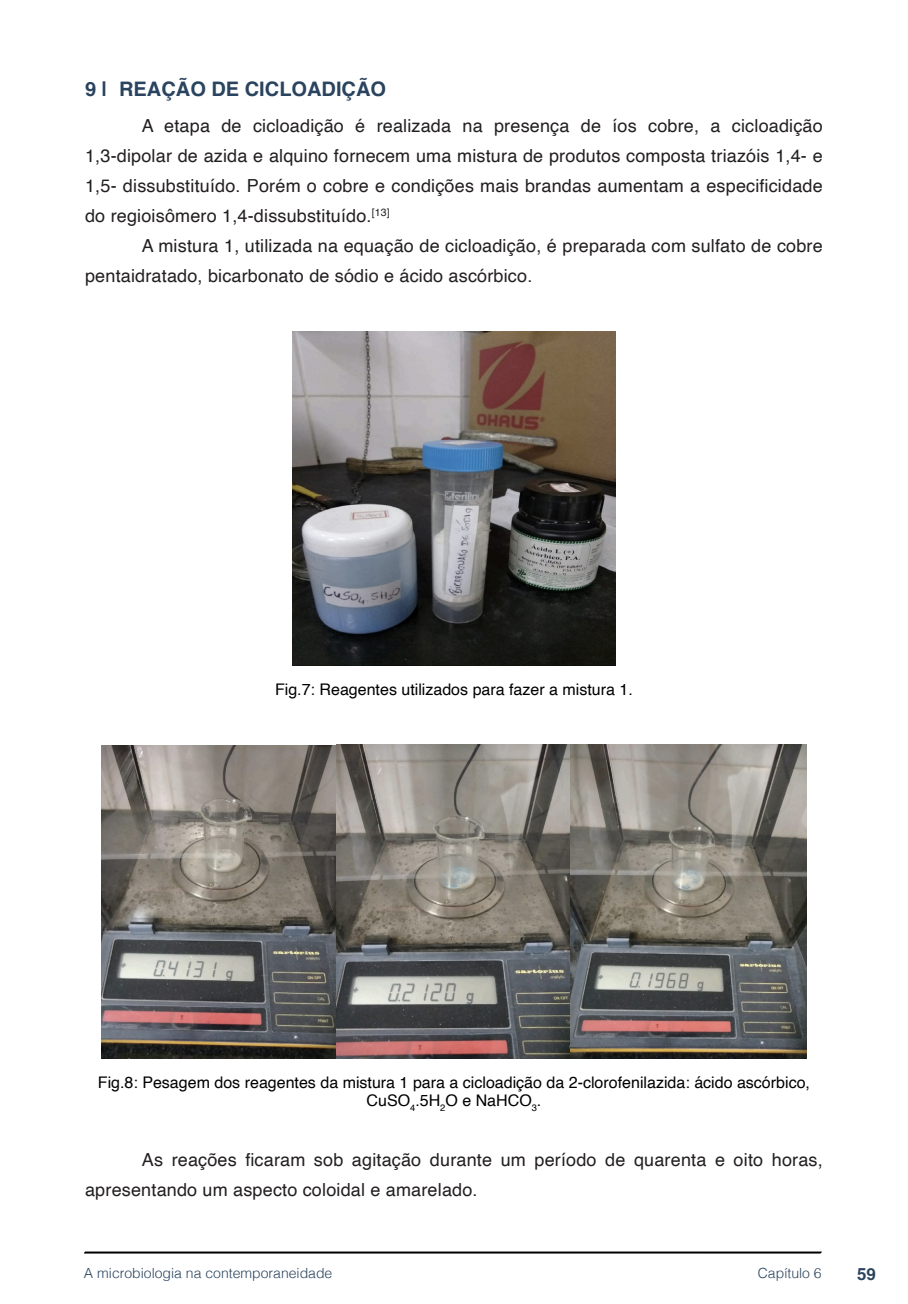
<style>
.page{position:relative;width:908px;height:1304px;background:#fff}
.page>*{position:absolute;margin:0;border:0;box-sizing:border-box;transform-origin:0 0}
.t1{font:700 20px "Helvetica";color:#2a435e}
.txt{font:18px/30px "Helvetica";letter-spacing:.01em;color:#231f20}
.t2{font:700 16.8px "Helvetica";color:#2a435e}
.imagens_graf_tab{font:16px/18px "Helvetica";color:#000;text-align:center}
.t3{font:300 14px "Helvetica";color:#2a435e}
</style>
<div class="page">
<svg style="left:84px;top:1251px;width:737px;height:3px;background:#515151"></svg>
<img style="left:293px;top:332px;width:322px;height:333px">
<img style="left:102px;top:745px;width:703px;height:313px">
<p class="t1" style="left:85px;top:77px;width:302px">9 | REAÇÃO DE CICLOADIÇÃO</p>
<p class="txt" style="left:85px;top:111px;width:738px;text-align:justify;text-indent:57px">A etapa de cicloadição é realizada na presença de íos cobre, a cicloadição 1,3-dipolar de azida e alquino fornecem uma mistura de produtos composta triazóis 1,4- e 1,5- dissubstituído. Porém o cobre e condições mais brandas aumentam a especificidade do regioisômero 1,4-dissubstituído.<sup>[13]</sup></p>
<p class="txt" style="left:85px;top:231px;width:738px;text-indent:57px">A mistura 1, utilizada na equação de cicloadição, é preparada com sulfato de cobre pentaidratado, bicarbonato de sódio e ácido ascórbico.</p>
<p class="imagens_graf_tab" style="left:275px;top:680px;width:359px">Fig.7: Reagentes utilizados para fazer a mistura 1.</p>
<p class="imagens_graf_tab" style="left:98px;top:1074px;width:713px">Fig.8: Pesagem dos reagentes da mistura 1 para a cicloadição da 2-clorofenilazida: ácido ascórbico,<br>CuSO<sub>4</sub>.5H<sub>2</sub>O e NaHCO<sub>3</sub>.</p>
<p class="txt" style="left:85px;top:1145px;width:738px;text-indent:57px">As reações ficaram sob agitação durante um período de quarenta e oito horas, apresentando um aspecto coloidal e amarelado.</p>
<p class="t3" style="left:84px;top:1261px;width:250px">A microbiologia na contemporaneidade</p>
<p class="t3" style="left:757px;top:1261px;width:65px">Capítulo 6</p>
<p class="t2" style="left:856px;top:1264px;width:20px">59</p>
</div>
